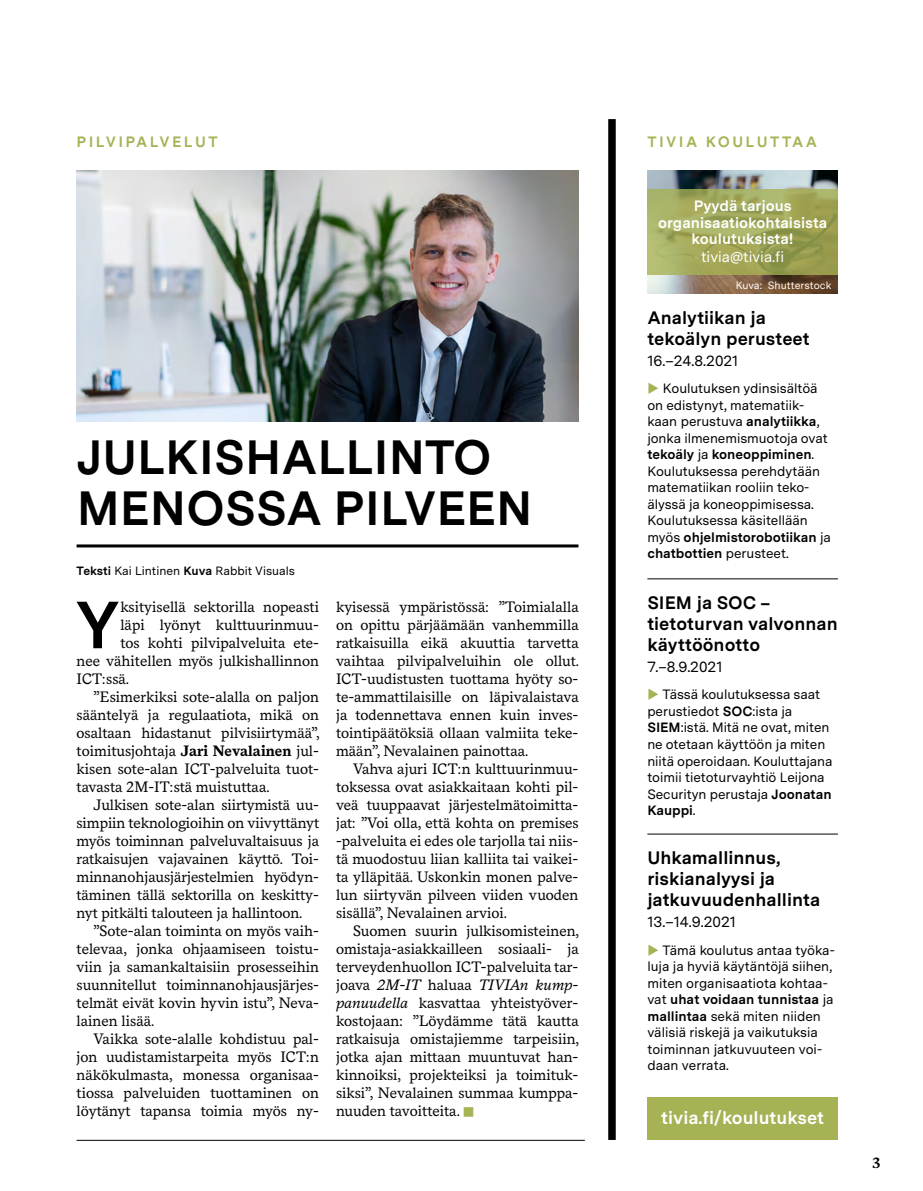
<style>
.page{position:relative;width:923px;height:1191px;background:#fff}
.page>*{position:absolute;margin:0;border:0;box-sizing:border-box;transform-origin:0 0}
.t1{font:700 66.45px "Messina Sans";color:#000}
.t2{font:700 48px/51px "Messina Sans";color:#000}
.t3{font:700 18px/21px "Messina Sans";color:#000}
.t4{font:700 18px "Messina Sans";color:#fff}
.t5{font:15px/18px "Messina Serif";color:#000;text-align:justify}
.t6{font:700 15px/16.5px "Messina Sans";color:#fff;text-align:center}
.t7{font:15px "Messina Sans";color:#000}
.t8{font:700 15px "Messina Sans";letter-spacing:.16em;color:#a7b255}
.t9{font:15px "Messina Sans";color:#fff}
.t10{font:700 15px "Messina Serif";color:#000}
.t11{font:13.5px/16.5px "Messina Sans";letter-spacing:-.005em;color:#000}
.t12{font:12px "Messina Sans";color:#000}
.t13{font:10.5px "Messina Sans";color:#fff}
.s1{font-weight:700}
.s2{font-style:italic}
.s3{color:#a7b255}
</style>
<div class="page">
<img style="left:77px;top:170px;width:501px;height:251px">
<img style="left:647px;top:170px;width:191px;height:123px">
<div style="left:647px;top:1097px;width:191px;height:43px;background:#a7b255"></div>
<hr style="left:77px;top:544px;width:501px;height:3px;background:#000">
<hr style="left:647px;top:833px;width:191px;height:1px;background:#000">
<hr style="left:647px;top:578px;width:191px;height:1px;background:#000">
<hr style="left:77px;top:1140px;width:508px;height:1px;background:#000">
<div style="left:608px;top:119px;width:8px;height:1021px;background:#000"></div>
<svg style="left:647px;top:189px;width:191px;height:85px;background:#a1a85b"></svg>
<p class="t8" style="left:77px;top:131px;width:142px">PILVIPALVELUT</p>
<p class="t8" style="left:647px;top:131px;width:171px">TIVIA KOULUTTAA</p>
<p class="t6" style="left:658px;top:197px;width:171px">Pyydä tarjous organisaatiokohtaisista koulutuksista!</p>
<p class="t9" style="left:701px;top:246px;width:85px">tivia@tivia.fi</p>
<p class="t13" style="left:736px;top:277px;width:97px">Kuva: Shutterstock</p>
<h2 class="t2" style="left:77px;top:430px;width:457px">JULKISHALLINTO<br>MENOSSA PILVEEN</h2>
<p class="t12" style="left:77px;top:561px;width:220px"><span class="s1">Teksti</span> Kai Lintinen <span class="s1">Kuva</span> Rabbit Visuals</p>
<h1 class="t1" style="left:75px;top:575px;width:47px">Y</h1>
<p class="t5" style="left:120px;top:597px;width:200px">ksityisellä sektorilla nopeasti</p>
<p class="t5" style="left:120px;top:615px;width:200px">läpi lyönyt kulttuurinmuu-</p>
<p class="t5" style="left:120px;top:633px;width:200px">tos kohti pilvipalveluita ete-</p>
<p class="t5" style="left:77px;top:651px;width:244px">nee vähitellen myös julkishallinnon</p>
<p class="t5" style="left:77px;top:669px;width:54px">ICT:ssä.</p>
<p class="t5" style="left:94px;top:687px;width:227px">”Esimerkiksi sote-alalla on paljon</p>
<p class="t5" style="left:77px;top:705px;width:244px">sääntelyä ja regulaatiota, mikä on</p>
<p class="t5" style="left:77px;top:723px;width:245px">osaltaan hidastanut pilvisiirtymää”,</p>
<p class="t5" style="left:77px;top:741px;width:244px">toimitusjohtaja <span class="s1">Jari Nevalainen</span> jul-</p>
<p class="t5" style="left:77px;top:759px;width:244px">kisen sote-alan ICT-palveluita tuot-</p>
<p class="t5" style="left:77px;top:777px;width:195px">tavasta 2M-IT:stä muistuttaa.</p>
<p class="t5" style="left:94px;top:795px;width:227px">Julkisen sote-alan siirtymistä uu-</p>
<p class="t5" style="left:77px;top:813px;width:244px">simpiin teknologioihin on viivyttänyt</p>
<p class="t5" style="left:77px;top:831px;width:244px">myös toiminnan palveluvaltaisuus ja</p>
<p class="t5" style="left:77px;top:849px;width:244px">ratkaisujen vajavainen käyttö. Toi-</p>
<p class="t5" style="left:77px;top:867px;width:244px">minnanohjausjärjestelmien hyödyn-</p>
<p class="t5" style="left:77px;top:885px;width:244px">täminen tällä sektorilla on keskitty-</p>
<p class="t5" style="left:77px;top:903px;width:227px">nyt pitkälti talouteen ja hallintoon.</p>
<p class="t5" style="left:94px;top:921px;width:227px">”Sote-alan toiminta on myös vaih-</p>
<p class="t5" style="left:77px;top:939px;width:244px">televaa, jonka ohjaamiseen toistu-</p>
<p class="t5" style="left:77px;top:957px;width:244px">viin ja samankaltaisiin prosesseihin</p>
<p class="t5" style="left:77px;top:975px;width:244px">suunnitellut toiminnanohjausjärjes-</p>
<p class="t5" style="left:77px;top:993px;width:244px">telmät eivät kovin hyvin istu”, Neva-</p>
<p class="t5" style="left:77px;top:1011px;width:79px">lainen lisää.</p>
<p class="t5" style="left:94px;top:1029px;width:227px">Vaikka sote-alalle kohdistuu pal-</p>
<p class="t5" style="left:77px;top:1047px;width:244px">jon uudistamistarpeita myös ICT:n</p>
<p class="t5" style="left:77px;top:1065px;width:244px">näkökulmasta, monessa organisaa-</p>
<p class="t5" style="left:77px;top:1083px;width:244px">tiossa palveluiden tuottaminen on</p>
<p class="t5" style="left:77px;top:1101px;width:244px">löytänyt tapansa toimia myös ny-</p>
<p class="t5" style="left:336px;top:597px;width:245px">kyisessä ympäristössä: ”Toimialalla on opittu pärjäämään vanhemmilla ratkaisuilla eikä akuuttia tarvetta vaihtaa pilvipalveluihin ole ollut.<br>ICT-uudistusten tuottama hyöty so&shy;te-ammattilaisille on läpivalaistava ja todennettava ennen kuin inves&shy;tointipäätöksiä ollaan valmiita teke&shy;mään”, Nevalainen painottaa.</p>
<p class="t5" style="left:336px;top:759px;width:244px;text-indent:17px">Vahva ajuri ICT:n kulttuurinmuu&shy;toksessa ovat asiakkaitaan kohti pil&shy;veä tuuppaavat järjestelmätoimitta&shy;jat: ”Voi olla, että kohta on premises -palveluita ei edes ole tarjolla tai niis&shy;tä muodostuu liian kalliita tai vaikei&shy;ta ylläpitää. Uskonkin monen palve&shy;lun siirtyvän pilveen viiden vuoden sisällä”, Nevalainen arvioi.</p>
<p class="t5" style="left:336px;top:921px;width:245px;text-indent:17px">Suomen suurin julkisomisteinen, omistaja-asiakkailleen sosiaali- ja terveydenhuollon ICT-palveluita tar&shy;joava <span class="s2">2M-IT</span> haluaa <span class="s2">TIVIAn kump&shy;panuudella</span> kasvattaa yhteistyöver&shy;kostojaan: ”Löydämme tätä kautta ratkaisuja omistajiemme tarpeisiin, jotka ajan mittaan muuntuvat han&shy;kinnoiksi, projekteiksi ja toimituk&shy;siksi”, Nevalainen summaa kumppa-</p>
<p class="t5" style="left:336px;top:1101px;width:140px">nuuden tavoitteita. <span class="s3">■</span></p>
<p class="t3" style="left:647px;top:306px;width:164px">Analytiikan ja tekoälyn perusteet</p>
<p class="t7" style="left:647px;top:349px;width:93px">16.–24.8.2021</p>
<p class="t11" style="left:647px;top:380px;width:185px"><span class="s3">◆</span> Koulutuksen ydinsisältöä on edistynyt, matematiik&shy;kaan perustuva <span class="s1">analytiikka</span>, jonka ilmenemismuotoja ovat <span class="s1">tekoäly</span> ja <span class="s1">koneoppiminen</span>.<br>Koulutuksessa perehdytään matematiikan rooliin teko&shy;älyssä ja koneoppimisessa.<br>Koulutuksessa käsitellään myös <span class="s1">ohjelmistorobotiikan</span> ja <span class="s1">chatbottien</span> perusteet.</p>
<p class="t3" style="left:647px;top:591px;width:192px">SIEM ja SOC – tietoturvan valvonnan käyttöönotto</p>
<p class="t7" style="left:647px;top:655px;width:77px">7.–8.9.2021</p>
<p class="t11" style="left:647px;top:686px;width:187px"><span class="s3">◆</span> Tässä koulutuksessa saat perustiedot <span class="s1">SOC</span>:ista ja<br><span class="s1">SIEM</span>:istä. Mitä ne ovat, miten ne otetaan käyttöön ja miten niitä operoidaan. Kouluttajana toimii tietoturvayhtiö Leijona<br>Securityn perustaja <span class="s1">Joonatan<br>Kauppi</span>.</p>
<p class="t3" style="left:647px;top:846px;width:174px">Uhkamallinnus, riskianalyysi ja jatkuvuudenhallinta</p>
<p class="t7" style="left:647px;top:910px;width:90px">13.–14.9.2021</p>
<p class="t11" style="left:647px;top:941px;width:189px"><span class="s3">◆</span> Tämä koulutus antaa työka&shy;luja ja hyviä käytäntöjä siihen, miten organisaatiota kohtaa&shy;vat <span class="s1">uhat voidaan tunnistaa</span> ja <span class="s1">mallintaa</span> sekä miten niiden välisiä riskejä ja vaikutuksia toiminnan jatkuvuuteen voi&shy;daan verrata.</p>
<p class="t4" style="left:661px;top:1104px;width:164px">tivia.fi/koulutukset</p>
<p class="t10" style="left:872px;top:1151px;width:10px">3</p>
</div>
